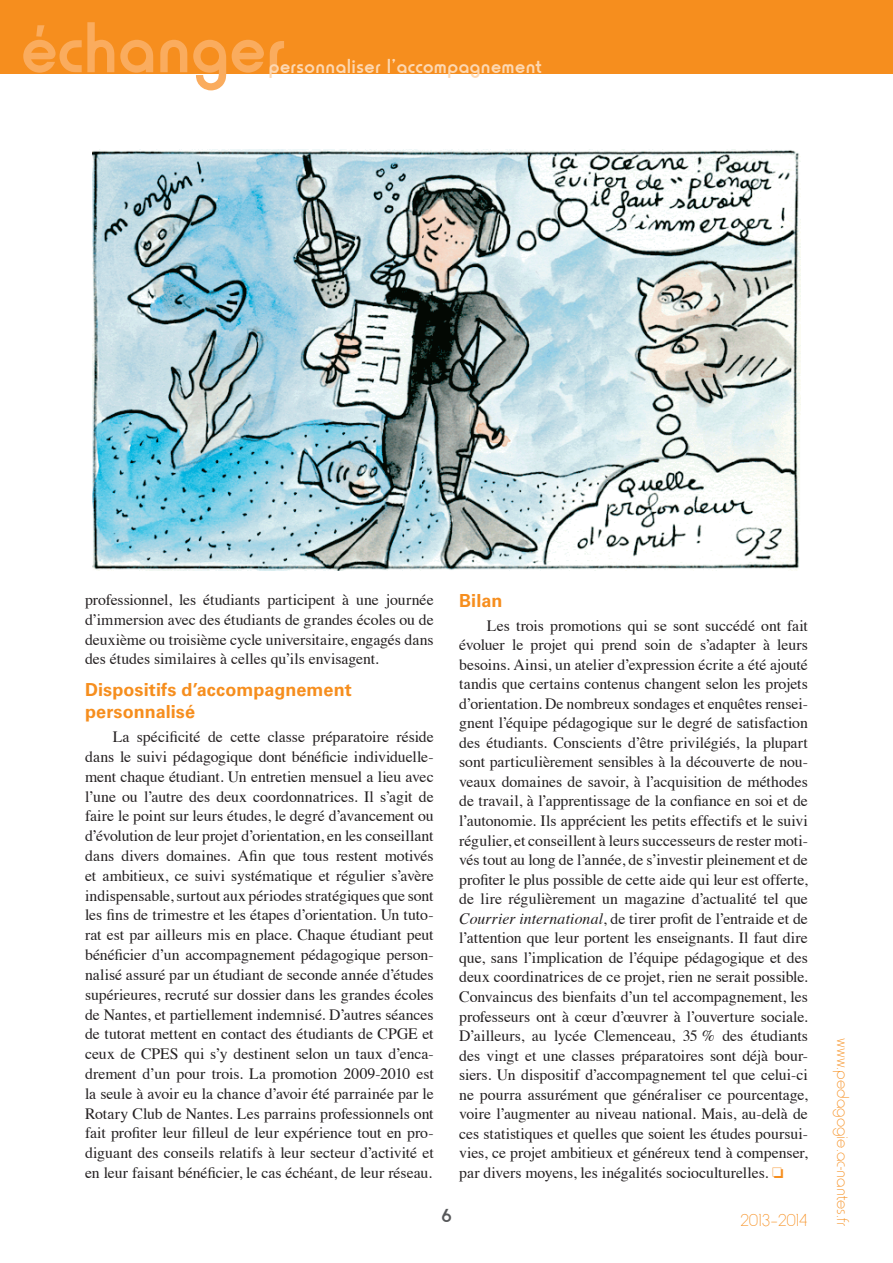
<style>
.page{position:relative;width:893px;height:1263px;background:#fff}
.page>*{position:absolute;margin:0;border:0;box-sizing:border-box;transform-origin:0 0}
.t1{font:500 75px "Horatio D";color:#faac5e}
.t2{font:500 21px "Horatio D";letter-spacing:.02em;color:#fdd8b2}
.t3{font:500 19.5px "Horatio D";color:#57585a}
.t4{font:700 18px/22.5px "Univers";letter-spacing:.005em;color:#f68e1e}
.t5{font:18px "Horatio D Ligh";color:#f68e1e}
.t6{font:15.75px/19.5px "Times";letter-spacing:-.005em;color:#231f20;text-align:justify}
.s1{font-style:italic}
.s2{color:#f68e1e}
</style>
<div class="page">
<div style="left:0;top:0;width:893px;height:74px;background:#f68e1e"></div>
<img style="left:93px;top:150px;width:707px;height:420px">
<h1 class="t1" style="left:21px;top:5px;width:266px">échanger</h1>
<h2 class="t2" style="left:269px;top:54px;width:274px">personnaliser l’accompagnement</h2>
<p class="t6" style="left:85px;top:588px;width:350px">professionnel, les étudiants participent à une journée d’immersion avec des étudiants de grandes écoles ou de deuxième ou troisième cycle universitaire, engagés dans des études similaires à celles qu’ils envisagent.</p>
<p class="t4" style="left:85px;top:678px;width:268px">Dispositifs d’accompagnement personnalisé</p>
<p class="t6" style="left:85px;top:725px;width:350px;text-indent:28px">La spécificité de cette classe préparatoire réside dans le suivi pédagogique dont bénéficie individuelle&shy;ment chaque étudiant. Un entretien mensuel a lieu avec l’une ou l’autre des deux coordonnatrices. Il s’agit de faire le point sur leurs études, le degré d’avancement ou d’évolution de leur projet d’orientation, en les conseillant dans divers domaines. Afin que tous restent motivés et ambitieux, ce suivi systématique et régulier s’avère indispensable, surtout aux périodes stratégiques que sont les fins de trimestre et les étapes d’orientation. Un tuto&shy;rat est par ailleurs mis en place. Chaque étudiant peut bénéficier d’un accompagnement pédagogique person&shy;nalisé assuré par un étudiant de seconde année d’études supérieures, recruté sur dossier dans les grandes écoles de Nantes, et partiellement indemnisé. D’autres séances de tutorat mettent en contact des étudiants de CPGE et ceux de CPES qui s’y destinent selon un taux d’enca&shy;drement d’un pour trois. La promotion 2009-2010 est la seule à avoir eu la chance d’avoir été parrainée par le Rotary Club de Nantes. Les parrains professionnels ont fait profiter leur filleul de leur expérience tout en pro&shy;diguant des conseils relatifs à leur secteur d’activité et en leur faisant bénéficier, le cas échéant, de leur réseau.</p>
<p class="t4" style="left:459px;top:589px;width:45px">Bilan</p>
<p class="t6" style="left:459px;top:614px;width:350px;text-indent:28px">Les trois promotions qui se sont succédé ont fait évoluer le projet qui prend soin de s’adapter à leurs besoins. Ainsi, un atelier d’expression écrite a été ajouté tandis que certains contenus changent selon les projets d’orientation. De nombreux sondages et enquêtes rensei&shy;gnent l’équipe pédagogique sur le degré de satisfaction des étudiants. Conscients d’être privilégiés, la plupart sont particulièrement sensibles à la découverte de nou&shy;veaux domaines de savoir, à l’acquisition de méthodes de travail, à l’apprentissage de la confiance en soi et de l’autonomie. Ils apprécient les petits effectifs et le suivi régulier, et conseillent à leurs successeurs de rester moti&shy;vés tout au long de l’année, de s’investir pleinement et de profiter le plus possible de cette aide qui leur est offerte, de lire régulièrement un magazine d’actualité tel que <span class="s1">Courrier international</span>, de tirer profit de l’entraide et de l’attention que leur portent les enseignants. Il faut dire que, sans l’implication de l’équipe pédagogique et des deux coordinatrices de ce projet, rien ne serait possible.<br>Convaincus des bienfaits d’un tel accompagnement, les professeurs ont à cœur d’œuvrer à l’ouverture sociale.<br>D’ailleurs, au lycée Clemenceau, 35 % des étudiants des vingt et une classes préparatoires sont déjà bour&shy;siers. Un dispositif d’accompagnement tel que celui-ci ne pourra assurément que généraliser ce pourcentage, voire l’augmenter au niveau national. Mais, au-delà de ces statistiques et quelles que soient les études poursui&shy;vies, ce projet ambitieux et généreux tend à compenser, par divers moyens, les inégalités socioculturelles. <span class="s2">□</span></p>
<p class="t3" style="left:442px;top:1205px;width:11px">6</p>
<p class="t5" style="left:741px;top:1210px;width:69px">2013–2014</p>
<p class="t5" style="left:853px;top:1038px;width:189px;rotate:90deg">www.pedagogie.ac-nantes.fr</p>
</div>
